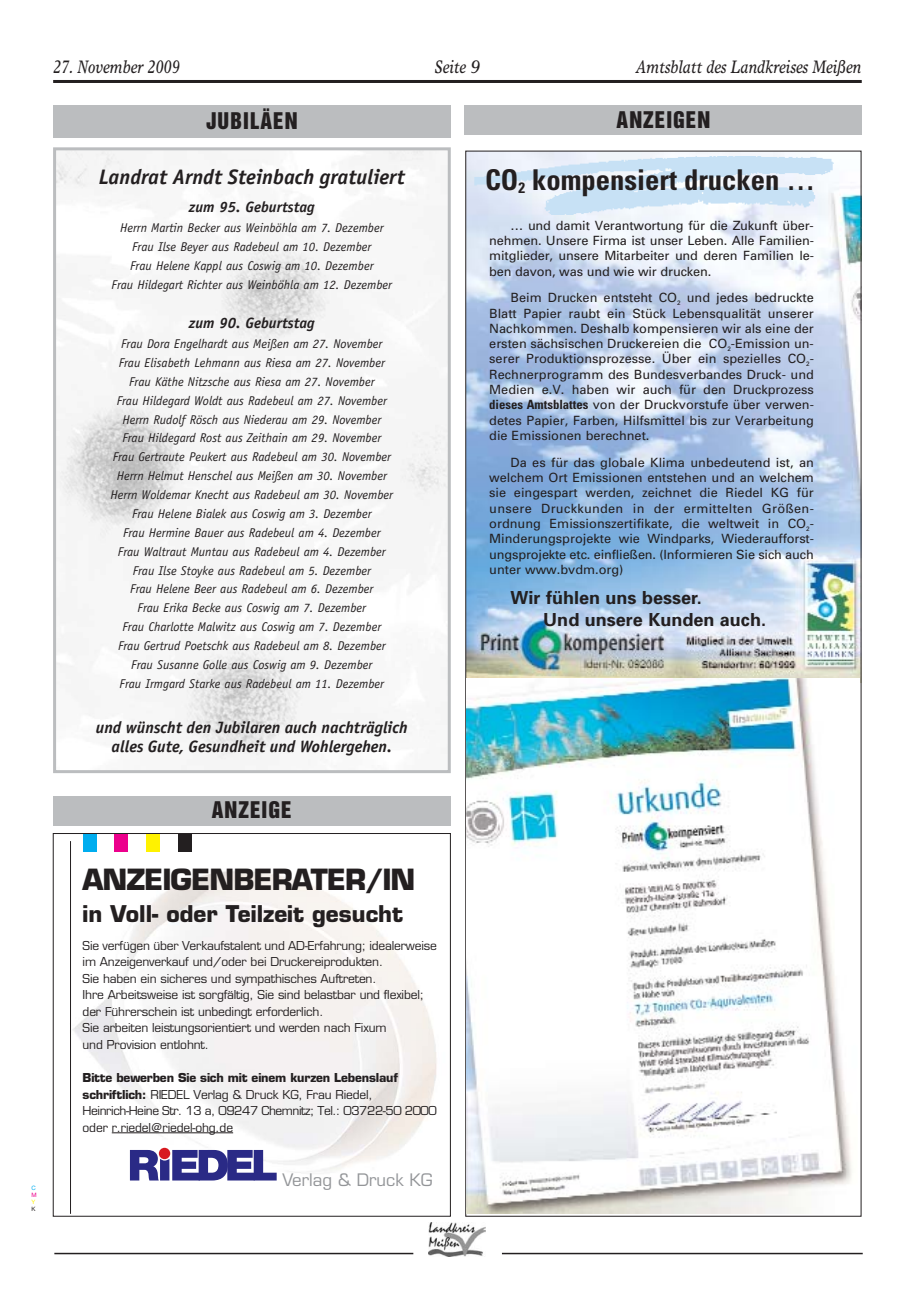
<style>
.page{position:relative;width:915px;height:1297px;background:#fff}
.page>*{position:absolute;margin:0;border:0;box-sizing:border-box;transform-origin:0 0}
.t1{font:700 condensed 28.65px "Univers";color:#231f20}
.t2{font:700 28.5px "Eurostile";letter-spacing:-.035em;color:#231f20}
.t3{font:700 22.5px "Eurostile";color:#231f20}
.t4{font:italic 700 21px "Officina Sans";color:#231f20}
.t5{font:21px "Helvetica Inserat";letter-spacing:.05em;color:#231f20}
.t6{font:italic 18px "Times Europa";color:#231f20;scale:.8 1}
.t7{font:700 18px/21.6px "Univers";color:#231f20}
.t8{font:16.8px "Eurostile";color:#939598}
.t9{font:italic 700 16.5px/19.8px "Officina Sans";color:#231f20;text-align:center}
.t10{font:italic 700 15px "Officina Sans";color:#231f20}
.t11{font:italic 12.75px/18.9px "Officina Sans";color:#231f20;text-align:center}
.t12{font:12.75px/15.3px "Univers";letter-spacing:-.01em;color:#231f20;text-align:justify}
.t13{font:12px/16.5px "Eurostile";letter-spacing:-.015em;color:#231f20}
.t14{font:6px "Helvetica Neue";color:#00adef}
.t15{font:6px "Helvetica Neue";color:#ec008c}
.t16{font:6px "Helvetica Neue";color:#fff200}
.t17{font:6px "Helvetica Neue";color:#231f20}
.s1{font-weight:700;font-stretch:condensed}
.s2{font-weight:700}
</style>
<div class="page">
<hr style="left:53px;top:80px;width:808px;height:3px;background:#231f20">
<img style="left:428px;top:1222px;width:57px;height:34px">
<hr style="left:54px;top:1253px;width:359px;height:1px;background:#231f20">
<hr style="left:501px;top:1253px;width:361px;height:1px;background:#231f20">
<div style="left:53px;top:106px;width:397px;height:32px;background:#bbbdbf"></div>
<img style="left:57px;top:151px;width:389px;height:609px">
<div style="left:53px;top:147px;width:397px;height:626px;border:3px solid #bbbdbf"></div>
<div style="left:464px;top:106px;width:398px;height:29px;background:#bbbdbf"></div>
<img style="left:467px;top:153px;width:392px;height:525px">
<img style="left:473px;top:156px;width:360px;height:59px">
<img style="left:466px;top:678px;width:386px;height:535px">
<img style="left:72px;top:835px;width:365px;height:346px">
<div style="left:53px;top:833px;width:397px;height:383px;border:1px solid #231f20"></div>
<hr style="left:112px;top:1132px;width:121px;height:1px;background:#231f20">
<div style="left:84px;top:834px;width:13px;height:18px;background:#00adef"></div>
<div style="left:115px;top:834px;width:13px;height:18px;background:#ec008c"></div>
<div style="left:146px;top:834px;width:13px;height:18px;background:#fff200"></div>
<div style="left:178px;top:834px;width:13px;height:18px;background:#231f20"></div>
<hr style="left:70px;top:841px;width:1px;height:373px;background:#231f20">
<div style="left:159px;top:1148px;width:11px;height:11px;background:#d71920;border-radius:50%"></div>
<svg style="left:130px;top:1150px;width:146px;height:30px"></svg>
<div style="left:53px;top:796px;width:397px;height:29px;background:#bbbdbf"></div>
<h3 class="t6" style="left:53px;top:60px;width:160px">27. November 2009</h3>
<h3 class="t6" style="left:434px;top:60px;width:59px">Seite 9</h3>
<h3 class="t6" style="left:636px;top:60px;width:283px">Amtsblatt des Landkreises Meißen</h3>
<h3 class="t5" style="left:206px;top:112px;width:93px">JUBILÄEN</h3>
<h3 class="t4" style="left:99px;top:169px;width:307px">Landrat Arndt Steinbach gratuliert</h3>
<p class="t10" style="left:189px;top:201px;width:127px">zum 95. Geburtstag</p>
<p class="t11" style="left:112px;top:219px;width:282px">Herrn Martin Becker aus Weinböhla am 7. Dezember Frau Ilse Beyer aus Radebeul am 10. Dezember<br>Frau Helene Kappl aus Coswig am 10. Dezember<br>Frau Hildegart Richter aus Weinböhla am 12. Dezember</p>
<p class="t10" style="left:189px;top:317px;width:127px">zum 90. Geburtstag</p>
<p class="t11" style="left:110px;top:335px;width:284px">Frau Dora Engelhardt aus Meißen am 27. November Frau Elisabeth Lehmann aus Riesa am 27. November Frau Käthe Nitzsche aus Riesa am 27. November<br>Frau Hildegard Woldt aus Radebeul am 27. November Herrn Rudolf Rösch aus Niederau am 29. November Frau Hildegard Rost aus Zeithain am 29. November Frau Gertraute Peukert aus Radebeul am 30. November Herrn Helmut Henschel aus Meißen am 30. November Herrn Woldemar Knecht aus Radebeul am 30. November Frau Helene Bialek aus Coswig am 3. Dezember<br>Frau Hermine Bauer aus Radebeul am 4. Dezember<br>Frau Waltraut Muntau aus Radebeul am 4. Dezember Frau Ilse Stoyke aus Radebeul am 5. Dezember<br>Frau Helene Beer aus Radebeul am 6. Dezember<br>Frau Erika Becke aus Coswig am 7. Dezember<br>Frau Charlotte Malwitz aus Coswig am 7. Dezember Frau Gertrud Poetschk aus Radebeul am 8. Dezember Frau Susanne Golle aus Coswig am 9. Dezember<br>Frau Irmgard Starke aus Radebeul am 11. Dezember</p>
<p class="t9" style="left:96px;top:718px;width:313px">und wünscht den Jubilaren auch nachträglich alles Gute, Gesundheit und Wohlergehen.</p>
<h3 class="t5" style="left:212px;top:801px;width:81px">ANZEIGE</h3>
<h3 class="t5" style="left:616px;top:111px;width:95px">ANZEIGEN</h3>
<h1 class="t1" style="left:485px;top:169px;width:331px">CO<sub>2</sub> kompensiert drucken …</h1>
<p class="t12" style="left:489px;top:219px;width:326px;text-indent:21px">… und damit Verantwortung für die Zukunft über&shy;nehmen. Unsere Firma ist unser Leben. Alle Familien&shy;mitglieder, unsere Mitarbeiter und deren Familien le&shy;ben davon, was und wie wir drucken.</p>
<p class="t12" style="left:489px;top:291px;width:326px;text-indent:21px">Beim Drucken entsteht CO<sub>2</sub> und jedes bedruckte Blatt Papier raubt ein Stück Lebensqualität unserer Nachkommen. Deshalb kompensieren wir als eine der ersten sächsischen Druckereien die CO<sub>2</sub>-Emission un&shy;serer Produktionsprozesse. Über ein spezielles CO<sub>2</sub>- Rechnerprogramm des Bundesverbandes Druck- und Medien e.V. haben wir auch für den Druckprozess <span class="s1">dieses Amtsblattes</span> von der Druckvorstufe über verwen&shy;detes Papier, Farben, Hilfsmittel bis zur Verarbeitung die Emissionen berechnet.</p>
<p class="t12" style="left:489px;top:456px;width:326px;text-indent:21px">Da es für das globale Klima unbedeutend ist, an welchem Ort Emissionen entstehen und an welchem sie eingespart werden, zeichnet die Riedel KG für unsere Druckkunden in der ermittelten Größen&shy;ordnung Emissionszertifikate, die weltweit in CO<sub>2</sub>- Minderungsprojekte wie Windparks, Wiederaufforst&shy;ungsprojekte etc. einfließen. (Informieren Sie sich auch unter www.bvdm.org)</p>
<h3 class="t7" style="left:543px;top:589px;width:224px;text-indent:-33px">Wir fühlen uns besser.<br>Und unsere Kunden auch.</h3>
<p class="t14" style="left:31px;top:1185px;width:6px">C</p>
<p class="t15" style="left:31px;top:1192px;width:7px">M</p>
<p class="t16" style="left:31px;top:1200px;width:5px">Y</p>
<p class="t17" style="left:31px;top:1207px;width:6px">K</p>
<h2 class="t2" style="left:83px;top:869px;width:334px">ANZEIGENBERATER/IN</h2>
<h3 class="t3" style="left:83px;top:905px;width:322px">in Voll- oder Teilzeit gesucht</h3>
<p class="t13" style="left:83px;top:938px;width:355px">Sie verfügen über Verkaufstalent und AD-Erfahrung; idealerweise im Anzeigenverkauf und/oder bei Druckereiprodukten.<br>Sie haben ein sicheres und sympathisches Auftreten.<br>Ihre Arbeitsweise ist sorgfältig, Sie sind belastbar und flexibel; der Führerschein ist unbedingt erforderlich.<br>Sie arbeiten leistungsorientiert und werden nach Fixum<br>und Provision entlohnt.</p>
<p class="t13" style="left:83px;top:1071px;width:355px"><span class="s2">Bitte bewerben Sie sich mit einem kurzen Lebenslauf schriftlich:</span> RIEDEL Verlag &amp; Druck KG, Frau Riedel, Heinrich-Heine Str. 13 a, 09247 Chemnitz; Tel.: 03722-50 2000 oder r.riedel@riedel-ohg.de</p>
<h3 class="t8" style="left:282px;top:1173px;width:151px">Verlag &amp; Druck KG</h3>
</div>
